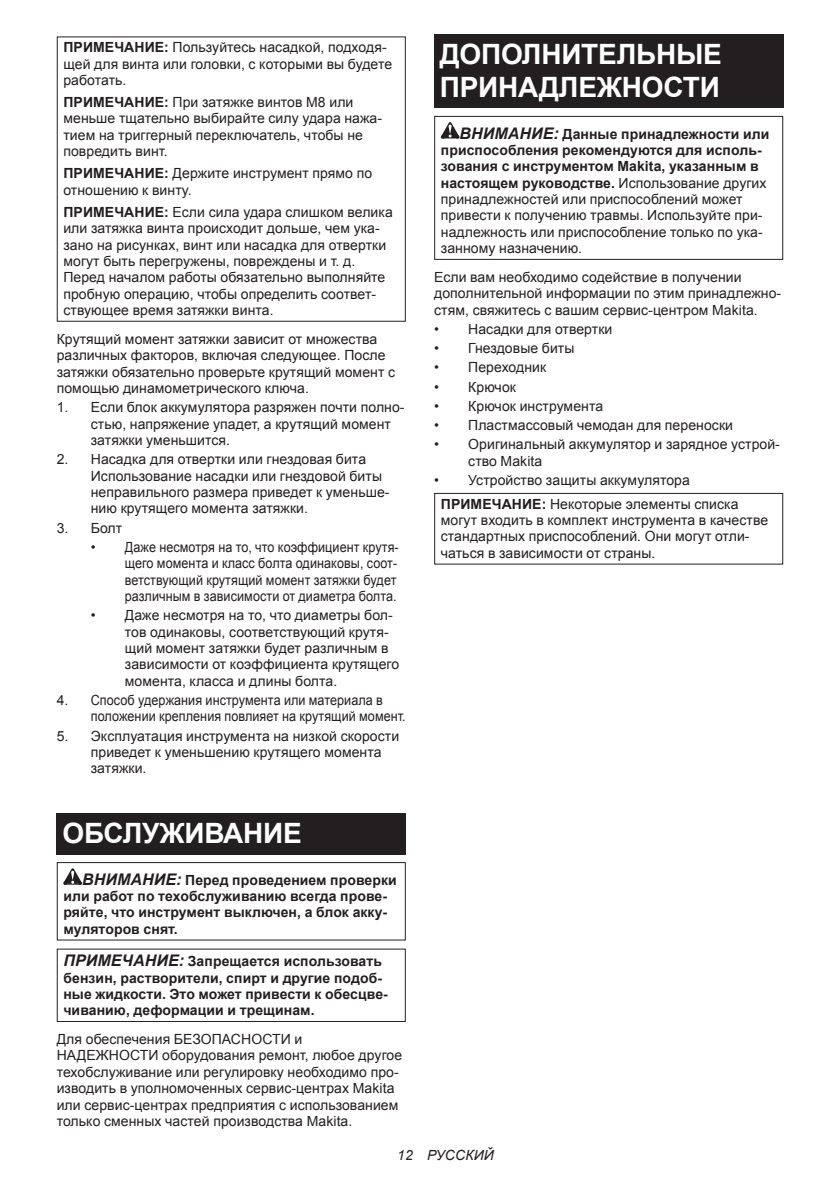
<style>
.page{position:relative;width:840px;height:1191px;background:#fff}
.page>*{position:absolute;margin:0;border:0;box-sizing:border-box;transform-origin:0 0}
.t1{font:700 28px/32.8px "Arial";letter-spacing:-.01em;color:#fff}
.t2{font:14px/16.4px "Arial";letter-spacing:.005em;color:#231f20}
.t3{font:700 14px/16.4px "Arial";letter-spacing:.005em;color:#231f20}
.t4{font:italic 14px "Arial";letter-spacing:.005em;color:#231f20}
.s1{font-weight:700}
.s2{font-style:italic;font-size:16px}
.s3{font-weight:700;font-style:italic;font-size:16px}
</style>
<div class="page">
<div style="left:57px;top:36px;width:348px;height:286px;border:1px solid #231f20"></div>
<div style="left:57px;top:813px;width:348px;height:41px;background:#231f20"></div>
<svg style="left:63px;top:868px;width:19px;height:16px"></svg>
<div style="left:57px;top:862px;width:348px;height:78px;border:1px solid #231f20"></div>
<div style="left:57px;top:948px;width:348px;height:74px;border:1px solid #231f20"></div>
<div style="left:434px;top:34px;width:348px;height:74px;background:#231f20"></div>
<svg style="left:440px;top:122px;width:19px;height:16px"></svg>
<div style="left:434px;top:116px;width:348px;height:144px;border:1px solid #231f20"></div>
<div style="left:434px;top:493px;width:348px;height:71px;border:1px solid #231f20"></div>
<p class="t2" style="left:63px;top:39px;width:330px"><span class="s1">ПРИМЕЧАНИЕ:</span> Пользуйтесь насадкой, подходя&shy;щей для винта или головки, с которыми вы будете работать.</p>
<p class="t2" style="left:63px;top:94px;width:320px"><span class="s1">ПРИМЕЧАНИЕ:</span> При затяжке винтов M8 или меньше тщательно выбирайте силу удара нажа&shy;тием на триггерный переключатель, чтобы не повредить винт.</p>
<p class="t2" style="left:63px;top:165px;width:310px"><span class="s1">ПРИМЕЧАНИЕ:</span> Держите инструмент прямо по отношению к винту.</p>
<p class="t2" style="left:63px;top:204px;width:331px"><span class="s1">ПРИМЕЧАНИЕ:</span> Если сила удара слишком велика или затяжка винта происходит дольше, чем ука&shy;зано на рисунках, винт или насадка для отвертки могут быть перегружены, повреждены и т. д.<br>Перед началом работы обязательно выполняйте пробную операцию, чтобы определить соответ&shy;ствующее время затяжки винта.</p>
<p class="t2" style="left:57px;top:331px;width:339px">Крутящий момент затяжки зависит от множества различных факторов, включая следующее. После затяжки обязательно проверьте крутящий момент с помощью динамометрического ключа.</p>
<p class="t2" style="left:91px;top:399px;width:315px;text-indent:-34px">1. Если блок аккумулятора разряжен почти полно&shy;стью, напряжение упадет, а крутящий момент затяжки уменьшится.</p>
<p class="t2" style="left:91px;top:451px;width:300px;text-indent:-34px">2. Насадка для отвертки или гнездовая бита Использование насадки или гнездовой биты неправильного размера приведет к уменьше&shy;нию крутящего момента затяжки.</p>
<p class="t2" style="left:57px;top:519px;width:67px">3. Болт</p>
<p class="t2" style="left:125px;top:539px;width:275px;text-indent:-34px">• Даже несмотря на то, что коэффициент крутя&shy;щего момента и класс болта одинаковы, соот&shy;ветствующий крутящий момент затяжки будет различным в зависимости от диаметра болта.</p>
<p class="t2" style="left:125px;top:607px;width:276px;text-indent:-34px">• Даже несмотря на то, что диаметры бол&shy;тов одинаковы, соответствующий крутя&shy;щий момент затяжки будет различным в зависимости от коэффициента крутящего момента, класса и длины болта.</p>
<p class="t2" style="left:91px;top:692px;width:316px;text-indent:-34px">4. Способ удержания инструмента или материала в положении крепления повлияет на крутящий момент.</p>
<p class="t2" style="left:91px;top:727px;width:310px;text-indent:-34px">5. Эксплуатация инструмента на низкой скорости приведет к уменьшению крутящего момента затяжки.</p>
<h1 class="t1" style="left:62px;top:817px;width:241px">ОБСЛУЖИВАНИЕ</h1>
<p class="t3" style="left:63px;top:872px;width:335px;text-indent:19px"><span class="s2">ВНИМАНИЕ:</span> Перед проведением проверки или работ по техобслуживанию всегда прове&shy;ряйте, что инструмент выключен, а блок акку&shy;муляторов снят.</p>
<p class="t3" style="left:63px;top:953px;width:326px"><span class="s2">ПРИМЕЧАНИЕ:</span> Запрещается использовать бензин, растворители, спирт и другие подоб&shy;ные жидкости. Это может привести к обесцве&shy;чиванию, деформации и трещинам.</p>
<p class="t2" style="left:57px;top:1031px;width:347px">Для обеспечения БЕЗОПАСНОСТИ и НАДЕЖНОСТИ оборудования ремонт, любое другое техобслуживание или регулировку необходимо про&shy;изводить в уполномоченных сервис-центрах Makita или сервис-центрах предприятия с использованием только сменных частей производства Makita.</p>
<h1 class="t1" style="left:439px;top:38px;width:283px">ДОПОЛНИТЕЛЬНЫЕ<br>ПРИНАДЛЕЖНОСТИ</h1>
<p class="t2" style="left:440px;top:125px;width:330px;text-indent:19px"><span class="s3">ВНИМАНИЕ:</span> <span class="s1">Данные принадлежности или приспособления рекомендуются для исполь&shy;зования с инструментом Makita, указанным в настоящем руководстве.</span> Использование других принадлежностей или приспособлений может привести к получению травмы. Используйте при&shy;надлежность или приспособление только по ука&shy;занному назначению.</p>
<p class="t2" style="left:434px;top:269px;width:348px">Если вам необходимо содействие в получении дополнительной информации по этим принадлежно&shy;стям, свяжитесь с вашим сервис-центром Makita.</p>
<p class="t2" style="left:434px;top:321px;width:180px">• Насадки для отвертки</p>
<p class="t2" style="left:434px;top:340px;width:142px">• Гнездовые биты</p>
<p class="t2" style="left:434px;top:359px;width:114px">• Переходник</p>
<p class="t2" style="left:434px;top:378px;width:83px">• Крючок</p>
<p class="t2" style="left:434px;top:398px;width:170px">• Крючок инструмента</p>
<p class="t2" style="left:434px;top:417px;width:300px">• Пластмассовый чемодан для переноски</p>
<p class="t2" style="left:468px;top:436px;width:313px;text-indent:-34px">• Оригинальный аккумулятор и зарядное устрой&shy;ство Makita</p>
<p class="t2" style="left:440px;top:468px;width:299px;line-height:23.8px;text-indent:-7px">• Устройство защиты аккумулятора<br><span class="s1">ПРИМЕЧАНИЕ:</span> Некоторые элементы списка</p>
<p class="t2" style="left:440px;top:512px;width:328px">могут входить в комплект инструмента в качестве стандартных приспособлений. Они могут отли&shy;чаться в зависимости от страны.</p>
<p class="t4" style="left:397px;top:1146px;width:98px">12 РУССКИЙ</p>
</div>
